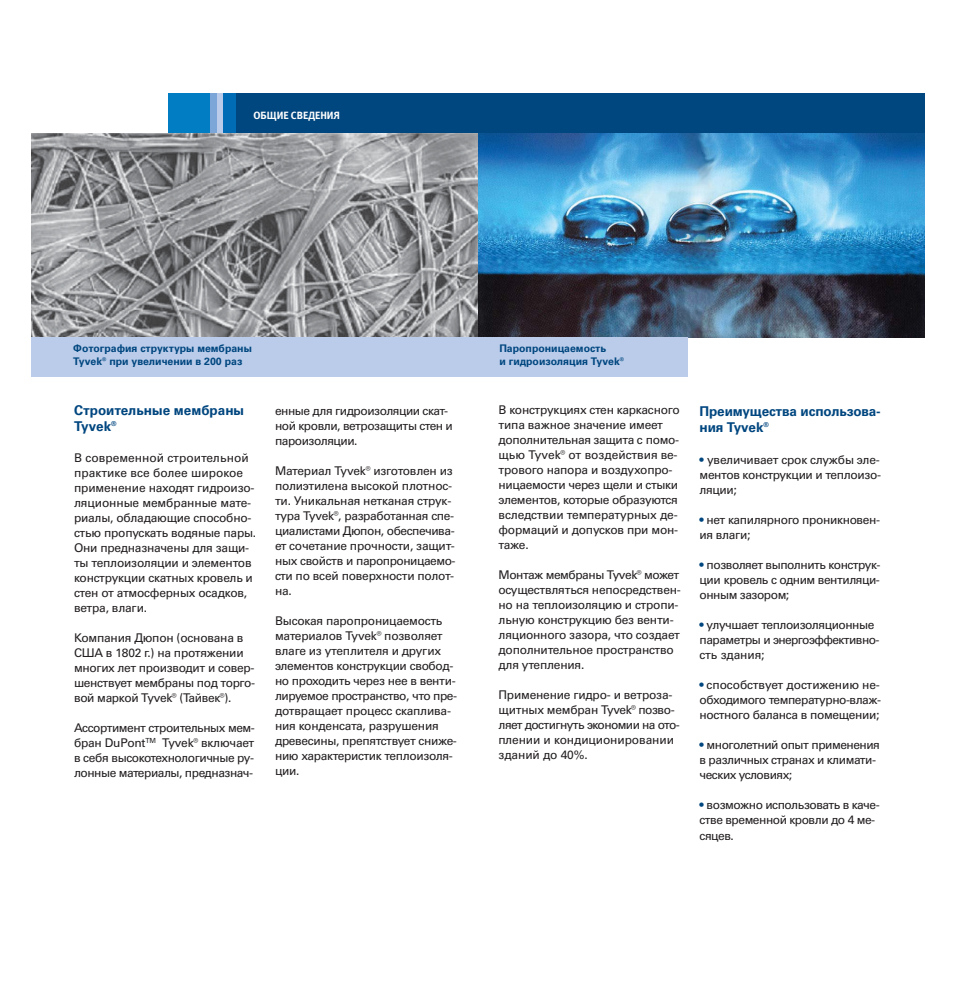
<style>
.page{position:relative;width:956px;height:999px;background:#fff}
.page>*{position:absolute;margin:0;border:0;box-sizing:border-box;transform-origin:0 0}
.t1{font:700 13.5px/16.2px "Univers Cyr";letter-spacing:-.01em;color:#00467f}
.t2{font:12px/15px "Univers Cyr";letter-spacing:-.03em;color:#231f20}
.t3{font:700 10.5px/12.6px "Univers Cyr";color:#00467f}
.t4{font:10.5px "Meta Bold C";color:#fff}
.s1{color:#00467f}
</style>
<div class="page">
<div style="left:236px;top:93px;width:688px;height:41px;background:#00467f"></div>
<div style="left:222px;top:93px;width:14px;height:41px;background:#006cb6"></div>
<div style="left:216px;top:93px;width:6px;height:41px;background:#baccea"></div>
<div style="left:210px;top:93px;width:6px;height:41px;background:#7da6d8"></div>
<div style="left:168px;top:93px;width:42px;height:41px;background:#007dc3"></div>
<img style="left:32px;top:134px;width:892px;height:203px">
<div style="left:32px;top:337px;width:656px;height:40px;background:#baccea"></div>
<p class="t4" style="left:253px;top:112px;width:88px">ОБЩИЕ СВЕДЕНИЯ</p>
<p class="t3" style="left:73px;top:343px;width:180px">Фотография структуры мембраны<br>Tyvek® при увеличении в 200 раз</p>
<p class="t3" style="left:499px;top:343px;width:126px">Паропроницаемость<br>и гидроизоляция Tyvek®</p>
<p class="t1" style="left:74px;top:403px;width:172px">Строительные мембраны<br>Tyvek®</p>
<p class="t2" style="left:74px;top:452px;width:184px">В современной строительной практике все более широкое применение находят гидроизо&shy;ляционные мембранные мате&shy;риалы, обладающие способно&shy;стью пропускать водяные пары.<br>Они предназначены для защи&shy;ты теплоизоляции и элементов конструкции скатных кровель и стен от атмосферных осадков, ветра, влаги.</p>
<p class="t2" style="left:74px;top:632px;width:183px">Компания Дюпон (основана в<br>США в 1802 г.) на протяжении многих лет производит и совер&shy;шенствует мембраны под торго&shy;вой маркой Tyvek® (Тайвек®).</p>
<p class="t2" style="left:74px;top:722px;width:182px;text-align:justify">Ассортимент строительных мем&shy;бран DuPont<sup>TM</sup> Tyvek® включает в себя высокотехнологичные ру&shy;лонные материалы, предназнач-</p>
<p class="t2" style="left:499px;top:403px;width:183px">В конструкциях стен каркасного типа важное значение имеет дополнительная защита с помо&shy;щью Tyvek® от воздействия ве&shy;трового напора и воздухопро&shy;ницаемости через щели и стыки элементов, которые образуются вследствии температурных де&shy;формаций и допусков при мон&shy;таже.</p>
<p class="t2" style="left:499px;top:568px;width:184px">Монтаж мембраны Tyvek® может осуществляться непосредствен&shy;но на теплоизоляцию и стропи&shy;льную конструкцию без венти&shy;ляционного зазора, что создает дополнительное пространство для утепления.</p>
<p class="t2" style="left:499px;top:688px;width:183px">Применение гидро- и ветроза&shy;щитных мембран Tyvek® позво&shy;ляет достигнуть экономии на ото&shy;плении и кондиционировании зданий до 40%.</p>
<p class="t2" style="left:275px;top:405px;width:179px">енные для гидроизоляции скат&shy;ной кровли, ветрозащиты стен и пароизоляции.</p>
<p class="t2" style="left:275px;top:465px;width:182px">Материал Tyvek® изготовлен из полиэтилена высокой плотнос&shy;ти. Уникальная нетканая струк&shy;тура Tyvek®, разработанная спе&shy;циалистами Дюпон, обеспечива&shy;ет сочетание прочности, защит&shy;ных свойств и паропроницаемо&shy;сти по всей поверхности полот&shy;на.</p>
<p class="t2" style="left:275px;top:615px;width:183px">Высокая паропроницаемость материалов Tyvek® позволяет влаге из утеплителя и других элементов конструкции свобод&shy;но проходить через нее в венти&shy;лируемое пространство, что пре&shy;дотвращает процесс скаплива&shy;ния конденсата, разрушения древесины, препятствует сниже&shy;нию характеристик теплоизоля&shy;ции.</p>
<p class="t1" style="left:700px;top:405px;width:183px">Преимущества использова&shy;ния Tyvek®</p>
<p class="t2" style="left:700px;top:453px;width:183px;text-align:justify"><span class="s1">•</span> увеличивает срок службы эле&shy;ментов конструкции и теплоизо&shy;ляции;</p>
<p class="t2" style="left:700px;top:513px;width:182px"><span class="s1">•</span> нет капилярного проникновен&shy;ия влаги;</p>
<p class="t2" style="left:700px;top:558px;width:182px;text-align:justify"><span class="s1">•</span> позволяет выполнить конструк&shy;ции кровель с одним вентиляци&shy;онным зазором;</p>
<p class="t2" style="left:700px;top:618px;width:181px"><span class="s1">•</span> улучшает теплоизоляционные параметры и энергоэффективно&shy;сть здания;</p>
<p class="t2" style="left:700px;top:678px;width:183px;text-align:justify"><span class="s1">•</span> способствует достижению не&shy;обходимого температурно-влаж&shy;ностного баланса в помещении;</p>
<p class="t2" style="left:700px;top:738px;width:182px"><span class="s1">•</span> многолетний опыт применения в различных странах и климати&shy;ческих условиях;</p>
<p class="t2" style="left:700px;top:798px;width:182px"><span class="s1">•</span> возможно использовать в каче&shy;стве временной кровли до 4 ме-</p>
<p class="t2" style="left:700px;top:829px;width:36px">сяцев.</p>
</div>
